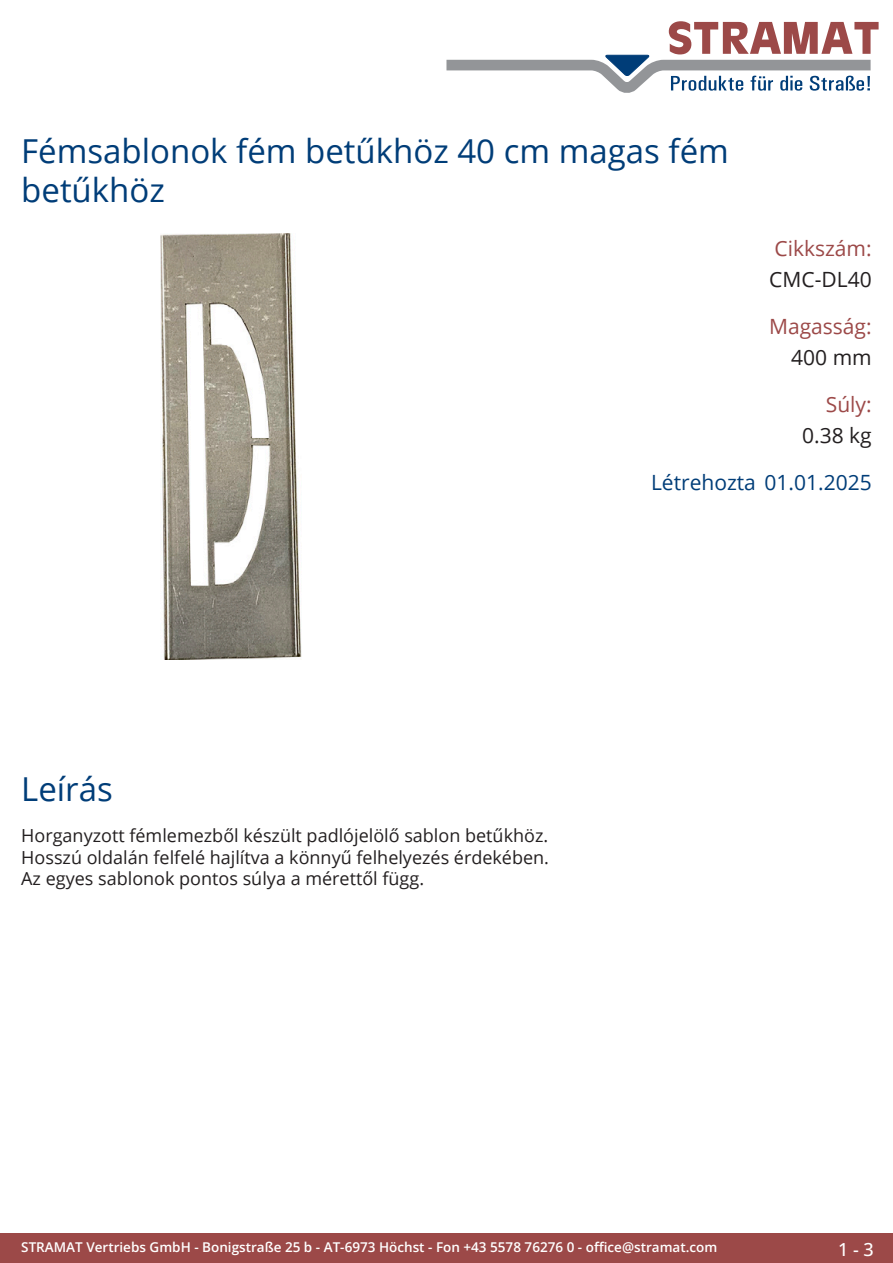
<style>
.page{position:relative;width:893px;height:1263px;background:#fff}
.page>*{position:absolute;margin:0;border:0;box-sizing:border-box;transform-origin:0 0}
.Produkttitel{font:33px/39.6px "Open Sans";color:#003d78}
.TechDaten_Überschrif{font:21px "Open Sans";color:#9c4948}
.Erstellungsdatum{font:21px "Open Sans";color:#003d78}
.TechDaten_Inhalt{font:21px "Open Sans";color:#231f20}
.Beschreibung_Text{font:18px/21.6px "Open Sans";color:#231f20;text-align:justify}
.t1{font:500 18px "Open Sans";color:#fff}
.t2{font:600 13.5px "Open Sans";color:#fff}
</style>
<div class="page">
<div style="left:0;top:1233px;width:893px;height:30px;background:#9c4948"></div>
<svg style="left:446px;top:21px;width:433px;height:72px"></svg>
<img style="left:160px;top:234px;width:142px;height:425px">
<p class="Produkttitel" style="left:21px;top:130px;width:709px">Fémsablonok fém betűkhöz 40 cm magas fém betűkhöz</p>
<p class="TechDaten_Überschrif" style="left:774px;top:234px;width:99px">Cikkszám:</p>
<p class="TechDaten_Inhalt" style="left:769px;top:265px;width:104px">CMC-DL40</p>
<p class="TechDaten_Überschrif" style="left:769px;top:312px;width:104px">Magasság:</p>
<p class="TechDaten_Inhalt" style="left:791px;top:343px;width:82px">400 mm</p>
<p class="TechDaten_Überschrif" style="left:826px;top:390px;width:47px">Súly:</p>
<p class="TechDaten_Inhalt" style="left:802px;top:421px;width:71px">0.38 kg</p>
<p class="Erstellungsdatum" style="left:651px;top:468px;width:222px">Létrehozta 01.01.2025</p>
<p class="Produkttitel" style="left:21px;top:768px;width:93px">Leírás</p>
<p class="Beschreibung_Text" style="left:21px;top:824px;width:529px">Horganyzott fémlemezből készült padlójelölő sablon betűkhöz.<br>Hosszú oldalán felfelé hajlítva a könnyű felhelyezés érdekében.<br>Az egyes sablonok pontos súlya a mérettől függ.</p>
<p class="t2" style="left:21px;top:1238px;width:698px">STRAMAT Vertriebs GmbH - Bonigstraße 25 b - AT-6973 Höchst - Fon +43 5578 76276 0 - office@stramat.com</p>
<p class="t1" style="left:838px;top:1237px;width:37px">1 - 3</p>
</div>
